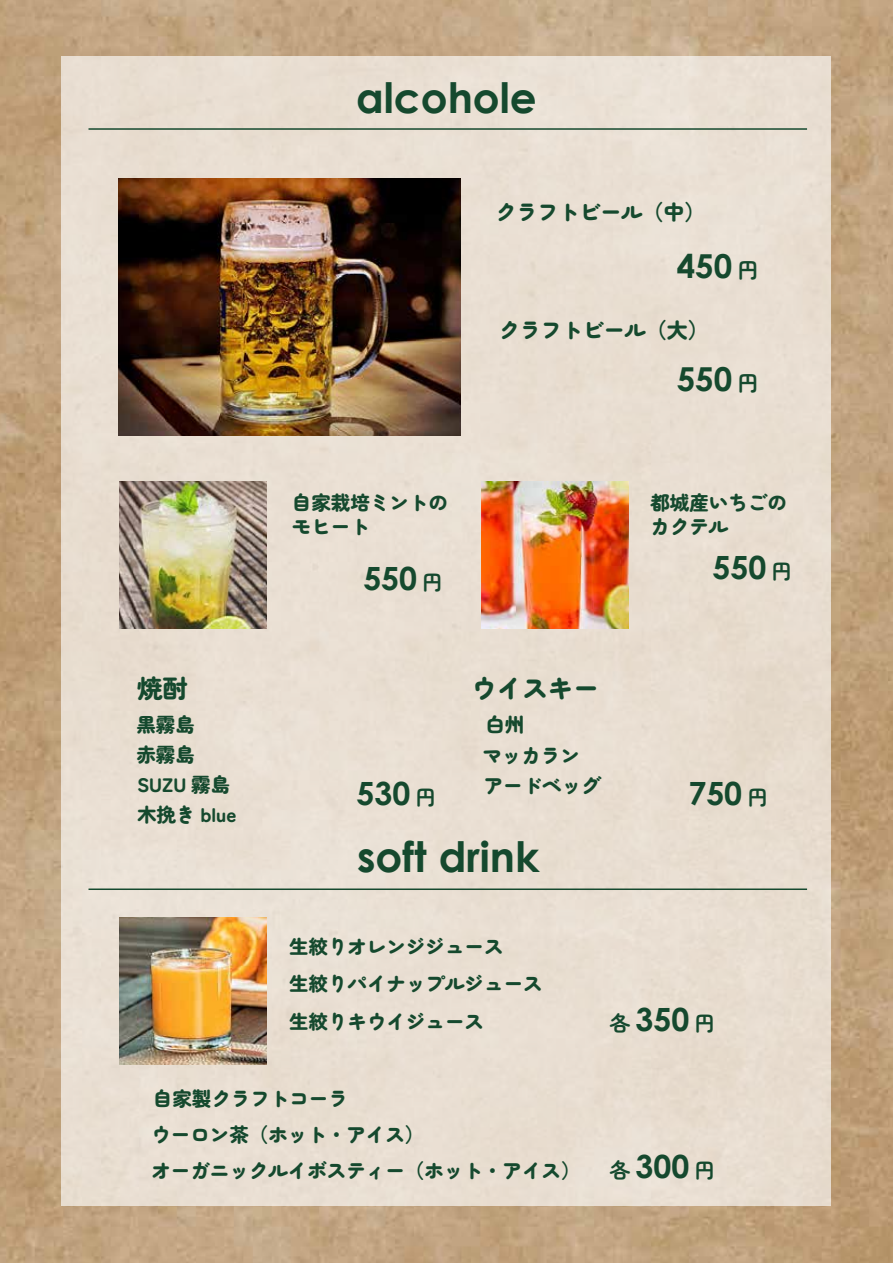
<style>
.page{position:relative;width:893px;height:1263px;background:#fff}
.page>*{position:absolute;margin:0;border:0;box-sizing:border-box;transform-origin:0 0}
.t1{font:700 42px "Century Gothic";color:#15492e}
.t2{font:700 33px "Century Gothic";color:#15492e}
.t3{font:700 31.95px "Century Gothic";color:#15492e}
.t4{font:900 25.5px "Zen Maru Gothic";color:#15492e}
.t5{font:900 21px "Zen Maru Gothic";color:#15492e}
.t6{font:900 19.5px/24px "Zen Maru Gothic";color:#15492e}
.s1{font-family:"Zen Maru Gothic";font-size:21px}
.s2{font-family:"Zen Maru Gothic";font-size:20.4px}
</style>
<div class="page">
<img style="left:0;top:0;width:893px;height:1263px">
<div style="left:62px;top:57px;width:769px;height:1149px;background:#e9ded2"></div>
<hr style="left:88px;top:128px;width:719px;height:2px;background:#15492e">
<img style="left:119px;top:481px;width:147px;height:147px">
<img style="left:482px;top:481px;width:147px;height:147px">
<img style="left:119px;top:918px;width:147px;height:147px">
<hr style="left:88px;top:888px;width:719px;height:2px;background:#15492e">
<img style="left:118px;top:179px;width:342px;height:257px">
<h1 class="t1" style="left:356px;top:66px;width:182px">alcohole</h1>
<p class="t5" style="left:495px;top:199px;width:211px">クラフトビール（中）</p>
<h2 class="t2" style="left:677px;top:241px;width:83px">450 <span class="s1">円</span></h2>
<p class="t5" style="left:499px;top:317px;width:211px">クラフトビール（大）</p>
<p class="t6" style="left:292px;top:490px;width:158px">自家栽培ミントのモヒート</p>
<h3 class="t3" style="left:363px;top:554px;width:81px">550 <span class="s2">円</span></h3>
<h3 class="t4" style="left:137px;top:672px;width:52px">焼酎</h3>
<h3 class="t4" style="left:471px;top:673px;width:129px">ウイスキー</h3>
<h2 class="t2" style="left:677px;top:354px;width:83px">550 <span class="s1">円</span></h2>
<p class="t6" style="left:650px;top:490px;width:138px">都城産いちごのカクテル</p>
<h3 class="t3" style="left:712px;top:543px;width:81px">550 <span class="s2">円</span></h3>
<p class="t6" style="left:136px;top:712px;width:60px">黒霧島</p>
<p class="t6" style="left:482px;top:709px;width:120px;line-height:30.5px">白州<br>マッカランアードベッグ</p>
<p class="t6" style="left:136px;top:739px;width:102px;line-height:30.2px">赤霧島<br>SUZU 霧島木挽き blue</p>
<h3 class="t3" style="left:357px;top:769px;width:81px">530 <span class="s2">円</span></h3>
<h3 class="t3" style="left:688px;top:769px;width:81px">750 <span class="s2">円</span></h3>
<h1 class="t1" style="left:357px;top:825px;width:184px">soft drink</h1>
<p class="t6" style="left:289px;top:927px;width:255px;line-height:37.3px">生絞りオレンジジュース<br>生絞りパイナップルジュース生絞りキウイジュース</p>
<h3 class="t3" style="left:610px;top:995px;width:107px"><span class="s1">各</span> 350 <span class="s2">円</span></h3>
<p class="t6" style="left:151px;top:1080px;width:430px;line-height:36px">自家製クラフトコーラ<br>ウーロン茶（ホット・アイス）<br>オーガニックルイボスティー（ホット・アイス）</p>
<h3 class="t3" style="left:276px;top:1130px;width:81px">400 <span class="s2">円</span></h3>
<h3 class="t3" style="left:517px;top:1130px;width:81px">350 <span class="s2">円</span></h3>
<h3 class="t3" style="left:610px;top:1142px;width:107px"><span class="s1">各</span> 300 <span class="s2">円</span></h3>
</div>
